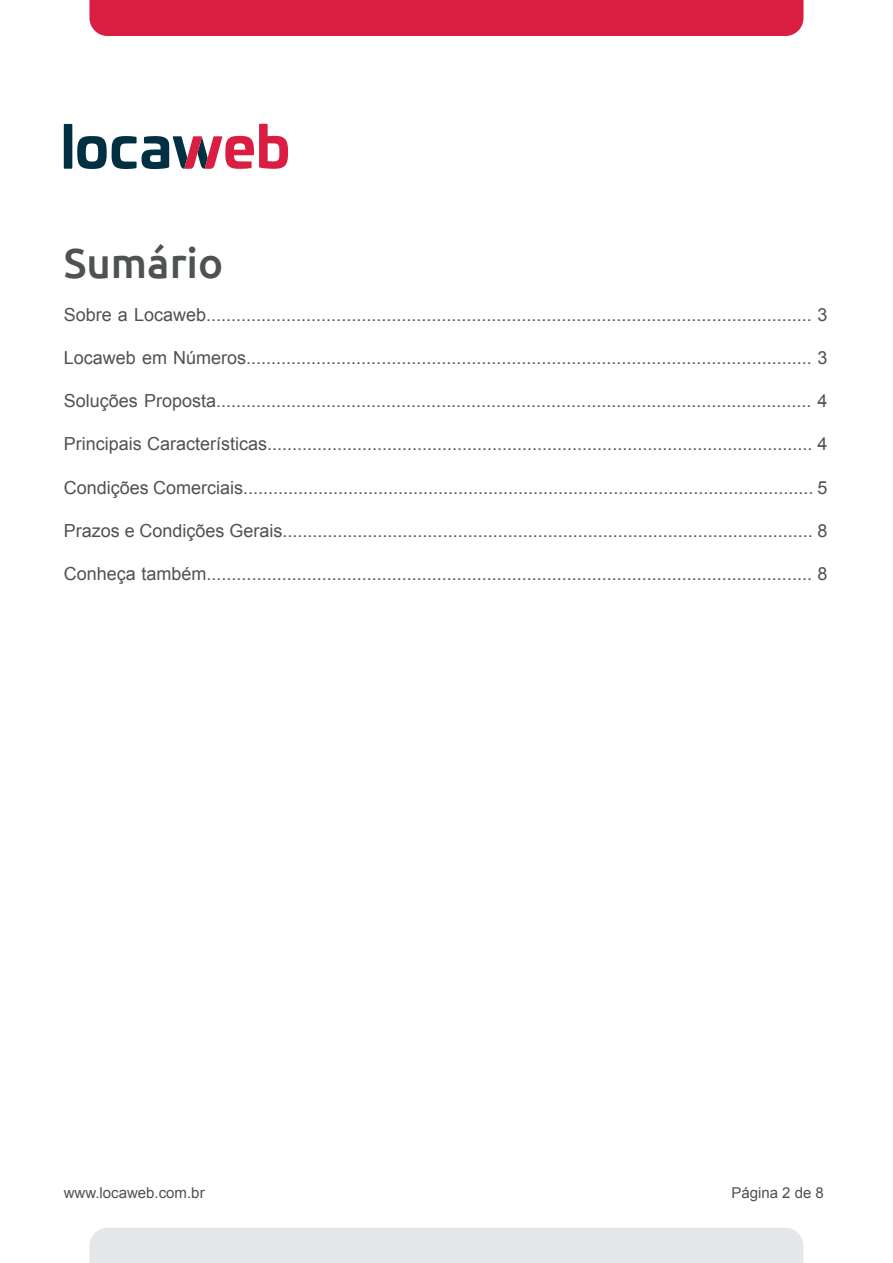
<style>
.page{position:relative;width:893px;height:1263px;background:#fff}
.page>*{position:absolute;margin:0;border:0;box-sizing:border-box;transform-origin:0 0}
.t1{font:500 42px "Ubuntu";color:#4f5252}
.t2{font:18px "Arial";color:#4f5252}
.t3{font:15px "Arial";color:#4f5252}
</style>
<div class="page">
<div style="left:64px;top:124px;width:8px;height:45px;background:#003042"></div>
<svg style="left:77px;top:124px;width:211px;height:45px"></svg>
<div style="left:89px;top:0;width:714px;height:36px;background:#da1e42"></div>
<div style="left:89px;top:1228px;width:714px;height:35px;background:#e6e7e9"></div>
<h1 class="t1" style="left:64px;top:236px;width:161px">Sumário</h1>
<p class="t2" style="left:64px;top:303px;width:765px">Sobre a Locaweb......................................................................................................................... 3</p>
<p class="t2" style="left:64px;top:346px;width:765px">Locaweb em Números................................................................................................................. 3</p>
<p class="t2" style="left:64px;top:389px;width:765px">Soluções Proposta....................................................................................................................... 4</p>
<p class="t2" style="left:64px;top:432px;width:765px">Principais Características............................................................................................................. 4</p>
<p class="t2" style="left:64px;top:475px;width:765px">Condições Comerciais.................................................................................................................. 5</p>
<p class="t2" style="left:64px;top:519px;width:765px">Prazos e Condições Gerais.......................................................................................................... 8</p>
<p class="t2" style="left:64px;top:562px;width:765px">Conheça também......................................................................................................................... 8</p>
<p class="t3" style="left:64px;top:1183px;width:142px">www.locaweb.com.br</p>
<p class="t3" style="left:731px;top:1183px;width:94px">Página 2 de 8</p>
</div>
